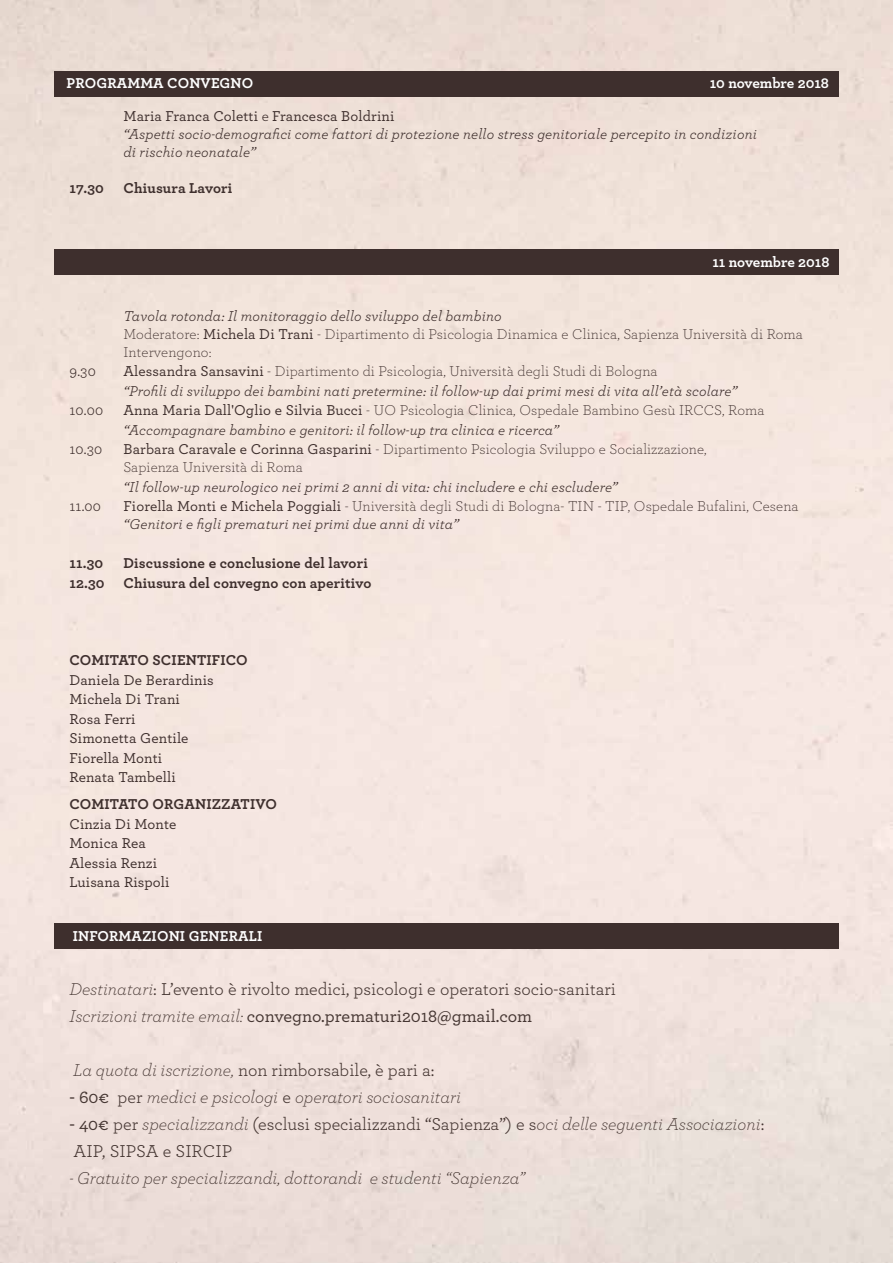
<style>
.page{position:relative;width:893px;height:1263px;background:#fff}
.page>*{position:absolute;margin:0;border:0;box-sizing:border-box;transform-origin:0 0}
.t1{font:18px/27px "Archer";color:#453632}
.t2{font:italic 300 18px "Archer";color:#453632}
.t3{font:italic 15px/18px "Archer";letter-spacing:.01em;color:#3e2f2d}
.t4{font:300 15px/18px "Archer";letter-spacing:.01em;color:#3e2f2d}
.t5{font:500 15px/19.5px "Archer";letter-spacing:.01em;color:#3e2f2d}
.t6{font:700 15px "Archer";letter-spacing:.01em;color:#3e2f2d}
.t7{font:700 15px "Archer";color:#fff}
.t8{font:15px "Archer";letter-spacing:.01em;color:#3e2f2d}
.s1{font-weight:500;font-style:normal}
.s2{font-style:normal}
.s3{font-weight:400;font-style:italic}
.s4{font-weight:500}
.s5{font-weight:300;font-style:normal}
.s6{font-weight:300;font-style:italic}
.s7{font-weight:400;font-style:normal}
</style>
<div class="page">
<img style="left:0;top:0;width:893px;height:1263px">
<div style="left:54px;top:250px;width:785px;height:25px;background:#3e2f2d"></div>
<div style="left:54px;top:71px;width:785px;height:25px;background:#3e2f2d"></div>
<div style="left:54px;top:923px;width:785px;height:26px;background:#3e2f2d"></div>
<p class="t7" style="left:67px;top:72px;width:188px">PROGRAMMA CONVEGNO</p>
<p class="t7" style="left:710px;top:72px;width:121px">10 novembre 2018</p>
<p class="t3" style="left:123px;top:106px;width:635px"><span class="s1">Maria Franca Coletti</span> <span class="s2">e</span> <span class="s1">Francesca Boldrini<br></span>“Aspetti socio-demografici come fattori di protezione nello stress genitoriale percepito in condizioni di rischio neonatale”</p>
<p class="t6" style="left:69px;top:176px;width:36px">17.30</p>
<p class="t6" style="left:123px;top:176px;width:111px">Chiusura Lavori</p>
<p class="t7" style="left:712px;top:250px;width:119px">11 novembre 2018</p>
<p class="t4" style="left:123px;top:306px;width:681px"><span class="s3">Tavola rotonda: Il monitoraggio dello sviluppo del bambino<br></span>Moderatore: <span class="s4">Michela Di Trani</span> - Dipartimento di Psicologia Dinamica e Clinica, Sapienza Università di Roma<br>Intervengono:</p>
<p class="t8" style="left:69px;top:361px;width:28px">9.30</p>
<p class="t3" style="left:123px;top:360px;width:615px;line-height:19.5px"><span class="s1">Alessandra Sansavini</span> <span class="s5">- Dipartimento di Psicologia, Università degli Studi di Bologna<br></span>“Profili di sviluppo dei bambini nati pretermine: il follow-up dai primi mesi di vita all’età scolare”</p>
<p class="t8" style="left:69px;top:400px;width:35px">10.00</p>
<p class="t3" style="left:123px;top:399px;width:643px;line-height:19.5px"><span class="s1">Anna Maria Dall'Oglio e Silvia Bucci</span> <span class="s5">- UO Psicologia Clinica, Ospedale Bambino Gesù IRCCS, Roma </span>“Accompagnare bambino e genitori: il follow-up tra clinica e ricerca”</p>
<p class="t8" style="left:69px;top:439px;width:34px">10.30</p>
<p class="t4" style="left:123px;top:439px;width:585px"><span class="s4">Barbara Caravale e Corinna Gasparini</span> - Dipartimento Psicologia Sviluppo e Socializzazione,<br>Sapienza Università di Roma</p>
<p class="t3" style="left:123px;top:477px;width:496px">“Il follow-up neurologico nei primi 2 anni di vita: chi includere e chi escludere”</p>
<p class="t8" style="left:69px;top:496px;width:33px">11.00</p>
<p class="t4" style="left:123px;top:496px;width:677px"><span class="s4">Fiorella Monti e Michela Poggiali</span> - Università degli Studi di Bologna- TIN - TIP, Ospedale Bufalini, Cesena <span class="s3">“Genitori e figli prematuri nei primi due anni di vita”</span></p>
<p class="t6" style="left:69px;top:551px;width:35px">11.30</p>
<p class="t6" style="left:123px;top:551px;width:246px">Discussione e conclusione del lavori</p>
<p class="t6" style="left:69px;top:571px;width:37px">12.30</p>
<p class="t6" style="left:123px;top:571px;width:249px">Chiusura del convegno con aperitivo</p>
<p class="t6" style="left:69px;top:648px;width:180px">COMITATO SCIENTIFICO</p>
<p class="t5" style="left:69px;top:669px;width:146px">Daniela De Berardinis<br>Michela Di Trani<br>Rosa Ferri<br>Simonetta Gentile<br>Fiorella Monti<br>Renata Tambelli</p>
<p class="t6" style="left:69px;top:792px;width:209px">COMITATO ORGANIZZATIVO</p>
<p class="t5" style="left:69px;top:813px;width:109px">Cinzia Di Monte<br>Monica Rea<br>Alessia Renzi<br>Luisana Rispoli</p>
<p class="t7" style="left:73px;top:924px;width:191px">INFORMAZIONI GENERALI</p>
<p class="t1" style="left:69px;top:975px;width:548px"><span class="s6">Destinatari</span>: L’evento è rivolto medici, psicologi e operatori socio-sanitari<br><span class="s6">Iscrizioni tramite email:</span> <span class="s4">convegno.prematuri2018@gmail.com</span></p>
<p class="t1" style="left:73px;top:1056px;width:363px"><span class="s6">La quota di iscrizione,</span> non rimborsabile, è pari a:</p>
<p class="t2" style="left:69px;top:1085px;width:393px"><span class="s1">- 60€</span> <span class="s7">per</span> medici e psicologi <span class="s7">e</span> operatori sociosanitari</p>
<p class="t1" style="left:69px;top:1110px;width:696px"><span class="s4">- 40€</span> per <span class="s6">specializzandi</span> (esclusi specializzandi “Sapienza”) e s<span class="s6">oci delle seguenti Associazioni</span>:<br>AIP, SIPSA e SIRCIP</p>
<p class="t2" style="left:69px;top:1166px;width:457px">- Gratuito per specializzandi, dottorandi e studenti “Sapienza”</p>
</div>
